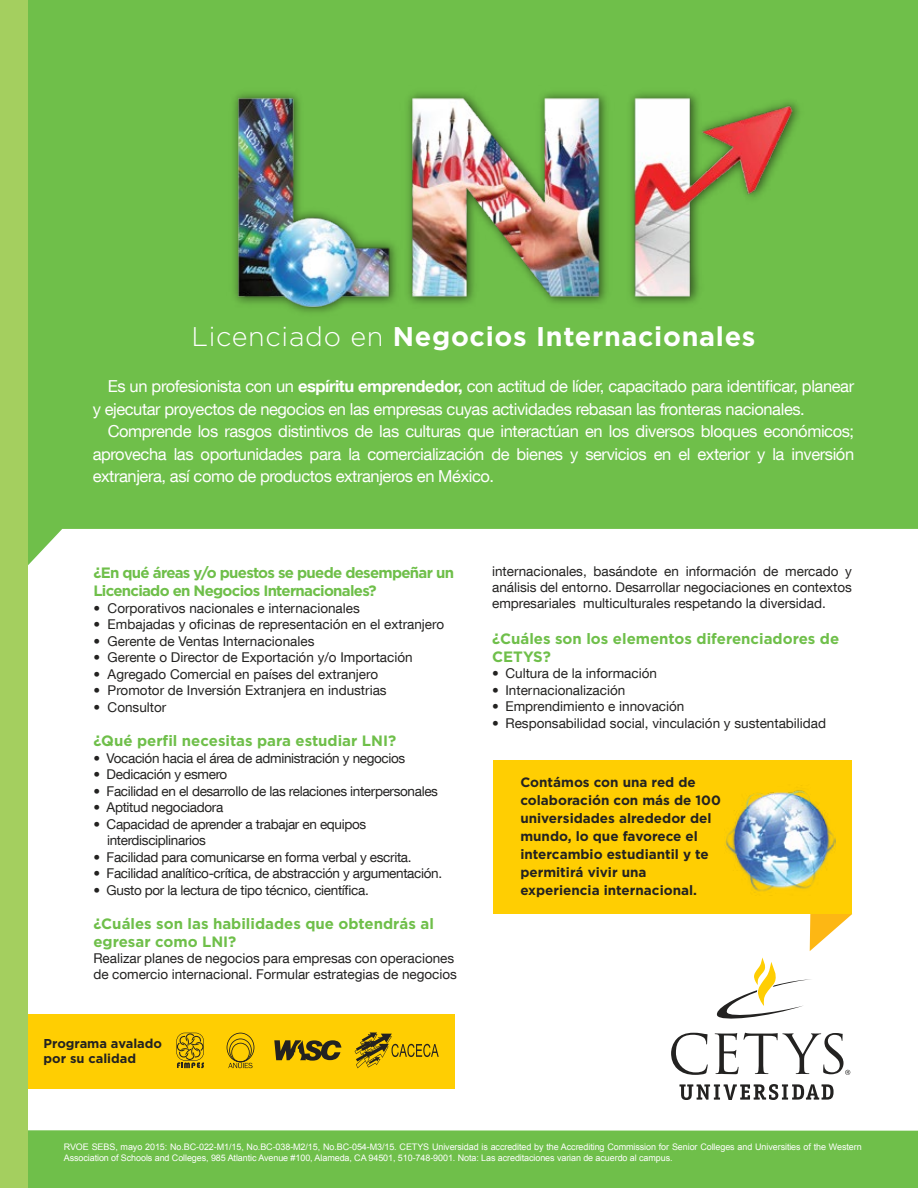
<style>
.page{position:relative;width:918px;height:1188px;background:#fff}
.page>*{position:absolute;margin:0;border:0;box-sizing:border-box;transform-origin:0 0}
.t1{font:700 27px "Gotham";letter-spacing:.025em;color:#fff}
.t2{font:16.5px/22.5px "Helvetica Neue LT Com";letter-spacing:-.025em;color:#fff}
.t3{font:700 15px/18px "Gotham";color:#6fbf4a}
.t4{font:700 15px/18px "Gotham";letter-spacing:-.05em;color:#6fbf4a}
.t5{font:13.5px/16.2px "Helvetica Neue LT Com";color:#232221}
.t6{font:13.5px/16.5px "Helvetica Neue LT Com";letter-spacing:-.025em;color:#232221}
.t7{font:700 13.5px/18px "Gotham";color:#232221}
.t8{font:700 12.9px/14.9px "Gotham";color:#232221}
.t9{font:9px/10.8px "Arial";letter-spacing:-.01em;color:#fff}
.s1{font-weight:300}
.s2{font-weight:700}
</style>
<div class="page">
<div style="left:28px;top:0;width:890px;height:1188px;background:#6fbf4a"></div>
<svg style="left:28px;top:529px;width:890px;height:602px"></svg>
<svg style="left:715px;top:957px;width:98px;height:65px"></svg>
<svg style="left:679px;top:1084px;width:155px;height:16px"></svg>
<svg style="left:671px;top:1033px;width:37px;height:42px"></svg>
<svg style="left:715px;top:1033px;width:135px;height:42px"></svg>
<svg style="left:810px;top:914px;width:42px;height:37px"></svg>
<div style="left:494px;top:760px;width:358px;height:154px;background:#ffce02"></div>
<img style="left:725px;top:790px;width:110px;height:103px">
<div style="left:0;top:1014px;width:454px;height:75px;background:#ffce02"></div>
<svg style="left:176px;top:1033px;width:28px;height:35px"></svg>
<svg style="left:227px;top:1033px;width:27px;height:35px"></svg>
<svg style="left:274px;top:1040px;width:67px;height:21px"></svg>
<svg style="left:355px;top:1032px;width:84px;height:36px"></svg>
<img style="left:138px;top:66px;width:671px;height:265px">
<div style="left:0;top:0;width:28px;height:1188px;background:#a4cf5f"></div>
<h1 class="t1" style="left:191px;top:321px;width:566px"><span class="s1">Licenciado en</span> Negocios Internacionales</h1>
<p class="t2" style="left:93px;top:375px;width:763px;text-indent:15px">Es un profesionista con un <span class="s2">espíritu emprendedor,</span> con actitud de líder, capacitado para identificar, planear y ejecutar proyectos de negocios en las empresas cuyas actividades rebasan las fronteras nacionales.</p>
<p class="t2" style="left:93px;top:420px;width:763px;text-align:justify;text-indent:15px">Comprende los rasgos distintivos de las culturas que interactúan en los diversos bloques económicos; aprovecha las oportunidades para la comercialización de bienes y servicios en el exterior y la inversión extranjera, así como de productos extranjeros en México.</p>
<p class="t4" style="left:93px;top:564px;width:362px">¿En qué áreas y/o puestos se puede desempeñar un<br>Licenciado en Negocios Internacionales?</p>
<p class="t5" style="left:93px;top:600px;width:268px">• Corporativos nacionales e internacionales</p>
<p class="t5" style="left:93px;top:616px;width:352px">• Embajadas y oficinas de representación en el extranjero</p>
<p class="t5" style="left:93px;top:633px;width:223px">• Gerente de Ventas Internacionales</p>
<p class="t5" style="left:93px;top:649px;width:321px">• Gerente o Director de Exportación y/o Importación</p>
<p class="t5" style="left:93px;top:666px;width:286px">• Agregado Comercial en países del extranjero</p>
<p class="t5" style="left:93px;top:682px;width:295px">• Promotor de Inversión Extranjera en industrias</p>
<p class="t5" style="left:93px;top:699px;width:75px">• Consultor</p>
<p class="t3" style="left:93px;top:731px;width:304px">¿Qué perfil necesitas para estudiar LNI?</p>
<p class="t6" style="left:93px;top:749px;width:313px">• Vocación hacia el área de administración y negocios</p>
<p class="t6" style="left:93px;top:766px;width:135px">• Dedicación y esmero</p>
<p class="t6" style="left:93px;top:782px;width:346px">• Facilidad en el desarrollo de las relaciones interpersonales</p>
<p class="t6" style="left:93px;top:799px;width:131px">• Aptitud negociadora</p>
<p class="t6" style="left:107px;top:815px;width:261px;text-indent:-14px">• Capacidad de aprender a trabajar en equipos interdisciplinarios</p>
<p class="t6" style="left:93px;top:848px;width:320px">• Facilidad para comunicarse en forma verbal y escrita.</p>
<p class="t6" style="left:93px;top:865px;width:350px">• Facilidad analítico-crítica, de abstracción y argumentación.</p>
<p class="t6" style="left:93px;top:881px;width:277px">• Gusto por la lectura de tipo técnico, científica.</p>
<p class="t3" style="left:93px;top:914px;width:342px">¿Cuáles son las habilidades que obtendrás al egresar como LNI?</p>
<p class="t5" style="left:93px;top:950px;width:365px">Realizar planes de negocios para empresas con operaciones de comercio internacional. Formular estrategias de negocios</p>
<p class="t8" style="left:44px;top:1036px;width:120px">Programa avalado por su calidad</p>
<p class="t5" style="left:492px;top:562px;width:361px;text-align:justify">internacionales, basándote en información de mercado y análisis del entorno. Desarrollar negociaciones en contextos empresariales multiculturales respetando la diversidad.</p>
<p class="t3" style="left:492px;top:629px;width:349px">¿Cuáles son los elementos diferenciadores de<br>CETYS?</p>
<p class="t5" style="left:492px;top:665px;width:166px">• Cultura de la información</p>
<p class="t5" style="left:492px;top:682px;width:135px">• Internacionalización</p>
<p class="t5" style="left:492px;top:698px;width:194px">• Emprendimiento e innovación</p>
<p class="t5" style="left:492px;top:715px;width:336px">• Responsabilidad social, vinculación y sustentabilidad</p>
<p class="t7" style="left:520px;top:773px;width:202px">Contámos con una red de colaboración con más de 100 universidades alrededor del mundo, lo que favorece el intercambio estudiantil y te permitirá vivir una experiencia internacional.</p>
<p class="t9" style="left:64px;top:1142px;width:799px">RVOE SEBS, mayo 2015: No.BC-022-M1/15, No.BC-038-M2/15, No.BC-054-M3/15. CETYS Universidad is accredited by the Accrediting Commission for Senior Colleges and Universities of the Western<br>Association of Schools and Colleges, 985 Atlantic Avenue #100, Alameda, CA 94501, 510-748-9001. Nota: Las acreditaciones varian de acuerdo al campus.</p>
</div>
